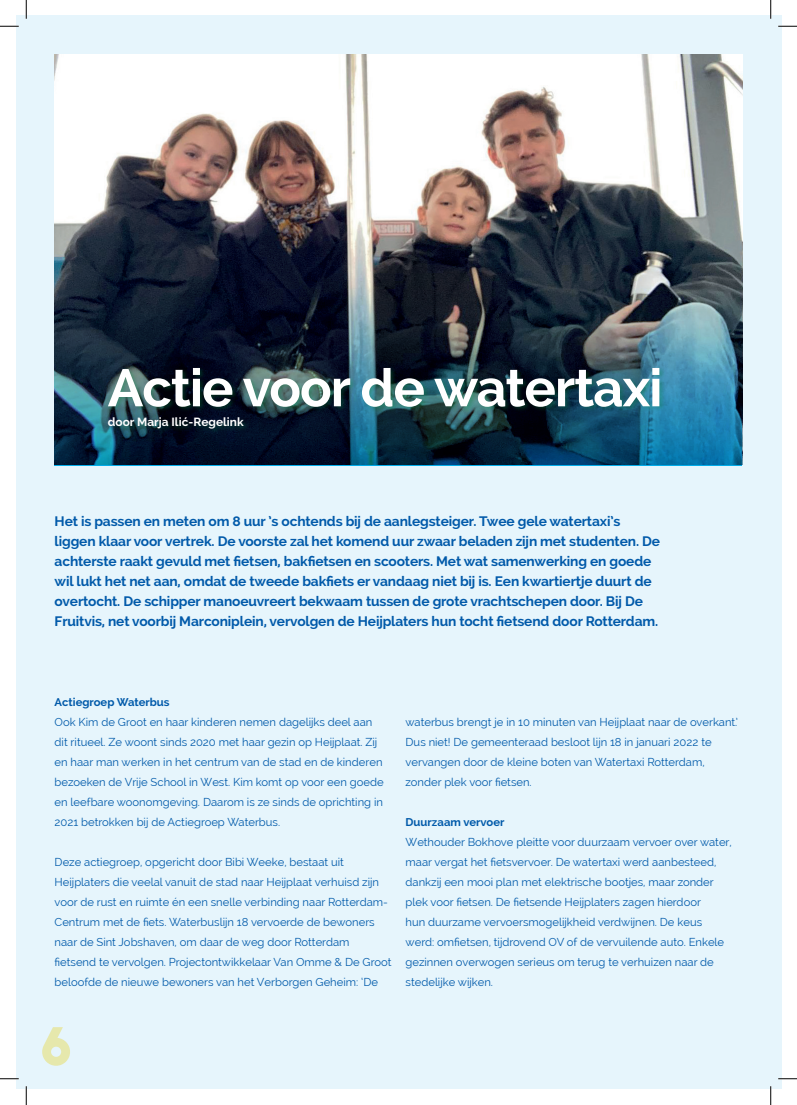
<style>
.page{position:relative;width:797px;height:1105px;background:#fff}
.page>*{position:absolute;margin:0;border:0;box-sizing:border-box;transform-origin:0 0}
.t1{font:700 52.5px "Raleway";letter-spacing:-.02em;color:#fff}
.t2{font:52.5px "The Bold Font";color:#fff2af}
.t3{font:700 13.75px/20px "Raleway";letter-spacing:-.01em;color:#015aaa}
.t4{font:700 11.88px "Raleway";color:#fff}
.t5{font:11.25px/20px "Raleway";color:#015aaa}
.t6{font:700 11.25px "Raleway";color:#015aaa}
</style>
<div class="page">
<div style="left:16px;top:16px;width:765px;height:1073px;background:#e6f5fc"></div>
<img style="left:55px;top:55px;width:687px;height:230px">
<img style="left:55px;top:285px;width:687px;height:180px">
<div style="left:107px;top:367px;width:558px;height:68px;background:#058742;opacity:.32"></div>
<svg style="left:0;top:25px;width:19px;height:2px"></svg>
<svg style="left:778px;top:25px;width:19px;height:2px"></svg>
<svg style="left:0;top:1078px;width:19px;height:1px"></svg>
<svg style="left:778px;top:1078px;width:19px;height:1px"></svg>
<svg style="left:25px;top:0;width:2px;height:19px"></svg>
<svg style="left:25px;top:1086px;width:2px;height:19px"></svg>
<svg style="left:770px;top:0;width:1px;height:19px"></svg>
<svg style="left:770px;top:1086px;width:1px;height:19px"></svg>
<p class="t1" style="left:108px;top:358px;width:556px">Actie voor de watertaxi</p>
<p class="t4" style="left:108px;top:415px;width:137px">door Marja Ilić-Regelink</p>
<p class="t3" style="left:55px;top:511px;width:607px">Het is passen en meten om 8 uur ’s ochtends bij de aanlegsteiger. Twee gele watertaxi’s liggen klaar voor vertrek. De voorste zal het komend uur zwaar beladen zijn met studenten. De achterste raakt gevuld met fietsen, bakfietsen en scooters. Met wat samenwerking en goede wil lukt het net aan, omdat de tweede bakfiets er vandaag niet bij is. Een kwartiertje duurt de overtocht. De schipper manoeuvreert bekwaam tussen de grote vrachtschepen door. Bij De Fruitvis, net voorbij Marconiplein, vervolgen de Heijplaters hun tocht fietsend door Rotterdam.</p>
<p class="t6" style="left:55px;top:696px;width:116px">Actiegroep Waterbus</p>
<p class="t5" style="left:55px;top:712px;width:330px">Ook Kim de Groot en haar kinderen nemen dagelijks deel aan dit ritueel. Ze woont sinds 2020 met haar gezin op Heijplaat. Zij en haar man werken in het centrum van de stad en de kinderen bezoeken de Vrije School in West. Kim komt op voor een goede en leefbare woonomgeving. Daarom is ze sinds de oprichting in 2021 betrokken bij de Actiegroep Waterbus.</p>
<p class="t5" style="left:55px;top:852px;width:338px">Deze actiegroep, opgericht door Bibi Weeke, bestaat uit Heijplaters die veelal vanuit de stad naar Heijplaat verhuisd zijn voor de rust en ruimte én een snelle verbinding naar Rotterdam-Centrum met de fiets. Waterbuslijn 18 vervoerde de bewoners naar de Sint Jobshaven, om daar de weg door Rotterdam fietsend te vervolgen. Projectontwikkelaar Van Omme &amp; De Groot beloofde de nieuwe bewoners van het Verborgen Geheim: ‘De</p>
<h1 class="t2" style="left:40px;top:1013px;width:33px">6</h1>
<p class="t5" style="left:405px;top:712px;width:334px">waterbus brengt je in 10 minuten van Heijplaat naar de overkant.’ Dus niet! De gemeenteraad besloot lijn 18 in januari 2022 te vervangen door de kleine boten van Watertaxi Rotterdam, zonder plek voor fietsen.</p>
<p class="t6" style="left:405px;top:816px;width:100px">Duurzaam vervoer</p>
<p class="t5" style="left:405px;top:832px;width:328px">Wethouder Bokhove pleitte voor duurzaam vervoer over water, maar vergat het fietsvervoer. De watertaxi werd aanbesteed, dankzij een mooi plan met elektrische bootjes, maar zonder plek voor fietsen. De fietsende Heijplaters zagen hierdoor<br>hun duurzame vervoersmogelijkheid verdwijnen. De keus werd: omfietsen, tijdrovend OV of de vervuilende auto. Enkele gezinnen overwogen serieus om terug te verhuizen naar de stedelijke wijken.</p>
</div>
